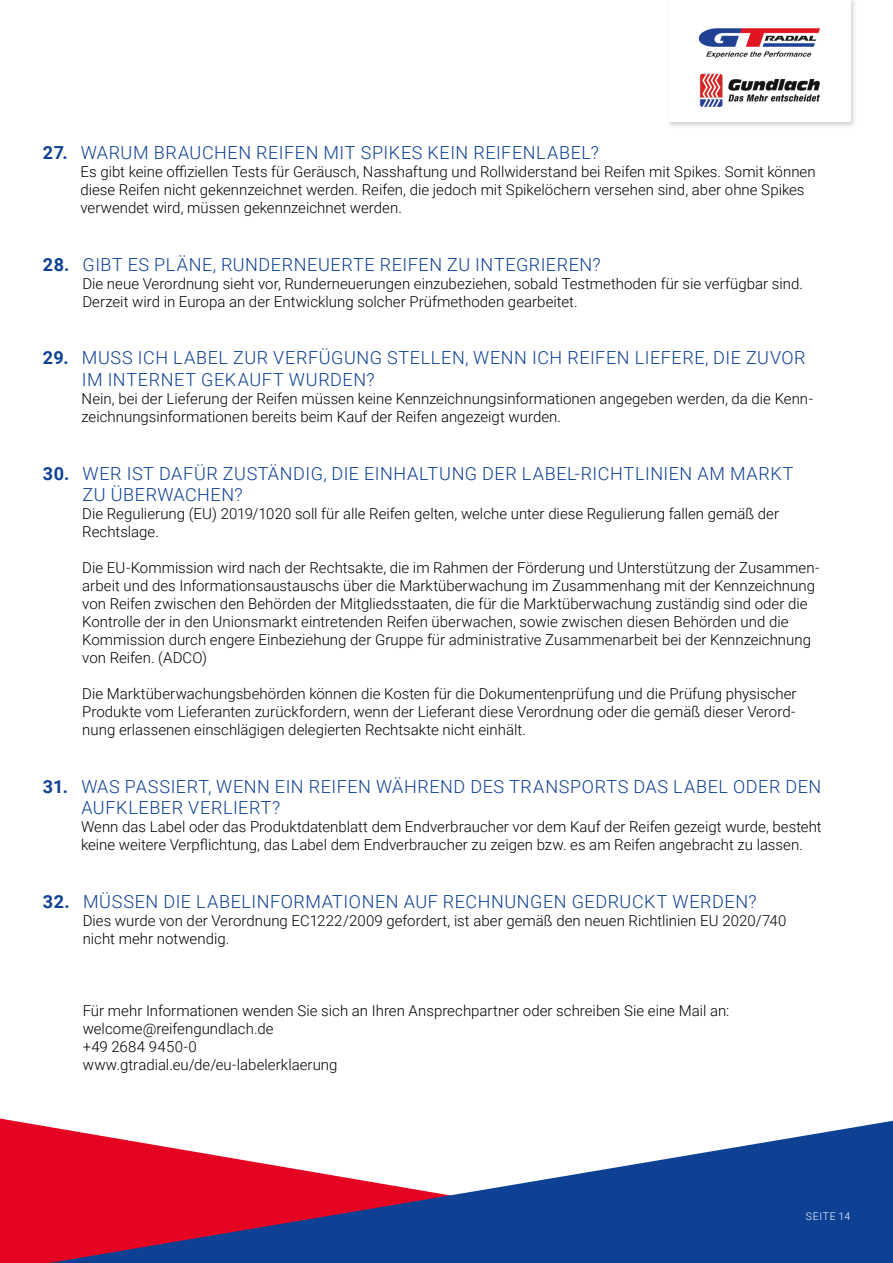
<style>
.page{position:relative;width:893px;height:1263px;background:#fff}
.page>*{position:absolute;margin:0;border:0;box-sizing:border-box;transform-origin:0 0}
.t1{font:300 18px/21.6px "Roboto";letter-spacing:.03em;color:#0e4194}
.t2{font:300 15px/18px "Roboto";color:#000}
.t3{font:300 10.5px "Roboto";letter-spacing:.06em;color:#fff}
.s1{font-weight:700}
</style>
<div class="page">
<div style="left:666px;top:0;width:191px;height:129px;background:#000;opacity:.2"></div>
<div style="left:668px;top:0;width:182px;height:122px;background:#fff"></div>
<img style="left:698px;top:28px;width:123px;height:31px">
<svg style="left:0;top:1119px;width:893px;height:144px"></svg>
<img style="left:699px;top:73px;width:121px;height:34px">
<p class="t1" style="left:43px;top:141px;width:558px"><span class="s1">27.</span> WARUM BRAUCHEN REIFEN MIT SPIKES KEIN REIFENLABEL?</p>
<p class="t2" style="left:81px;top:162px;width:737px">Es gibt keine offiziellen Tests für Geräusch, Nasshaftung und Rollwiderstand bei Reifen mit Spikes. Somit können diese Reifen nicht gekennzeichnet werden. Reifen, die jedoch mit Spikelöchern versehen sind, aber ohne Spikes verwendet wird, müssen gekennzeichnet werden.</p>
<p class="t1" style="left:43px;top:253px;width:559px"><span class="s1">28.</span> GIBT ES PLÄNE, RUNDERNEUERTE REIFEN ZU INTEGRIEREN?</p>
<p class="t2" style="left:82px;top:274px;width:722px">Die neue Verordnung sieht vor, Runderneuerungen einzubeziehen, sobald Testmethoden für sie verfügbar sind.<br>Derzeit wird in Europa an der Entwicklung solcher Prüfmethoden gearbeitet.</p>
<p class="t1" style="left:82px;top:346px;width:725px;text-indent:-39px"><span class="s1">29.</span> MUSS ICH LABEL ZUR VERFÜGUNG STELLEN, WENN ICH REIFEN LIEFERE, DIE ZUVOR<br>IM INTERNET GEKAUFT WURDEN?</p>
<p class="t2" style="left:82px;top:389px;width:733px">Nein, bei der Lieferung der Reifen müssen keine Kennzeichnungsinformationen angegeben werden, da die Kenn&shy;zeichnungsinformationen bereits beim Kauf der Reifen angezeigt wurden.</p>
<p class="t1" style="left:83px;top:462px;width:713px;text-indent:-40px"><span class="s1">30.</span> WER IST DAFÜR ZUSTÄNDIG, DIE EINHALTUNG DER LABEL-RICHTLINIEN AM MARKT<br>ZU ÜBERWACHEN?</p>
<p class="t2" style="left:82px;top:504px;width:698px">Die Regulierung (EU) 2019/1020 soll für alle Reifen gelten, welche unter diese Regulierung fallen gemäß der<br>Rechtslage.</p>
<p class="t2" style="left:82px;top:558px;width:739px">Die EU-Kommission wird nach der Rechtsakte, die im Rahmen der Förderung und Unterstützung der Zusammen&shy;arbeit und des Informationsaustauschs über die Marktüberwachung im Zusammenhang mit der Kennzeichnung von Reifen zwischen den Behörden der Mitgliedsstaaten, die für die Marktüberwachung zuständig sind oder die Kontrolle der in den Unionsmarkt eintretenden Reifen überwachen, sowie zwischen diesen Behörden und die Kommission durch engere Einbeziehung der Gruppe für administrative Zusammenarbeit bei der Kennzeichnung von Reifen. (ADCO)</p>
<p class="t2" style="left:82px;top:684px;width:716px;text-align:justify">Die Marktüberwachungsbehörden können die Kosten für die Dokumentenprüfung und die Prüfung physischer Produkte vom Lieferanten zurückfordern, wenn der Lieferant diese Verordnung oder die gemäß dieser Verord&shy;nung erlassenen einschlägigen delegierten Rechtsakte nicht einhält.</p>
<p class="t1" style="left:81px;top:775px;width:742px;text-indent:-39px"><span class="s1">31.</span> WAS PASSIERT, WENN EIN REIFEN WÄHREND DES TRANSPORTS DAS LABEL ODER DEN<br>AUFKLEBER VERLIERT?</p>
<p class="t2" style="left:81px;top:817px;width:742px">Wenn das Label oder das Produktdatenblatt dem Endverbraucher vor dem Kauf der Reifen gezeigt wurde, besteht keine weitere Verpflichtung, das Label dem Endverbraucher zu zeigen bzw. es am Reifen angebracht zu lassen.</p>
<p class="t1" style="left:43px;top:890px;width:715px"><span class="s1">32.</span> MÜSSEN DIE LABELINFORMATIONEN AUF RECHNUNGEN GEDRUCKT WERDEN?</p>
<p class="t2" style="left:83px;top:911px;width:705px">Dies wurde von der Verordnung EC1222/2009 gefordert, ist aber gemäß den neuen Richtlinien EU 2020/740 nicht mehr notwendig.</p>
<p class="t2" style="left:83px;top:1001px;width:648px">Für mehr Informationen wenden Sie sich an Ihren Ansprechpartner oder schreiben Sie eine Mail an: welcome@reifengundlach.de<br>+49 2684 9450-0<br>www.gtradial.eu/de/eu-labelerklaerung</p>
<p class="t3" style="left:806px;top:1209px;width:46px">SEITE 14</p>
</div>
